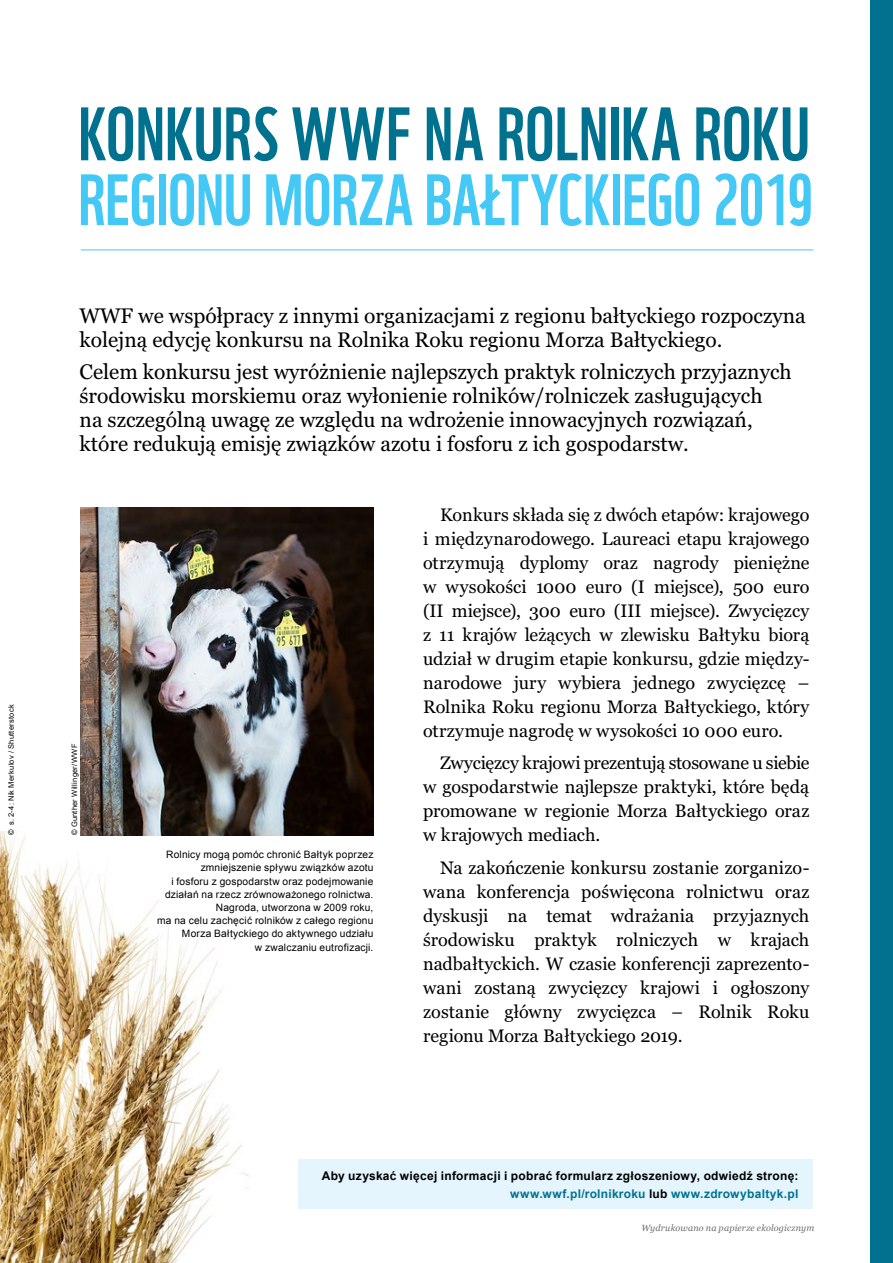
<style>
.page{position:relative;width:893px;height:1263px;background:#fff}
.page>*{position:absolute;margin:0;border:0;box-sizing:border-box;transform-origin:0 0}
.t1{font:73.5px "WWF";letter-spacing:.01em;color:#00728f}
.t2{font:70.5px "WWF";letter-spacing:-.005em;color:#44c8f5}
.t3{font:21px/24px "Georgia";color:#000}
.t4{font:18px/24px "Georgia";color:#000;text-align:justify}
.t5{font:700 12px/18px "Arial";letter-spacing:.025em;color:#000;text-align:right}
.t6{font:10.2px/13.2px "Arial";letter-spacing:.02em;color:#000;text-align:right}
.t7{font:italic 9px "Georgia";letter-spacing:.015em;color:#6d6e71}
.t8{font:7.5px "Arial";letter-spacing:.03em;color:#000}
.s1{color:#00728f}
</style>
<div class="page">
<img style="left:0;top:831px;width:249px;height:432px">
<hr style="left:81px;top:250px;width:732px;height:1px;background:#44c8f5">
<img style="left:80px;top:507px;width:293px;height:328px">
<div style="left:299px;top:1159px;width:514px;height:49px;background:#e4f5fd"></div>
<div style="left:871px;top:0;width:22px;height:1263px;background:#00728f"></div>
<p class="t8" style="left:6px;top:835px;width:132px;rotate:-90deg">© s. 2-4: Nik Merkulov / Shutterstock</p>
<h1 class="t1" style="left:78px;top:76px;width:733px">KONKURS WWF NA ROLNIKA ROKU</h1>
<h2 class="t2" style="left:78px;top:145px;width:736px">REGIONU MORZA BAŁTYCKIEGO 2019</h2>
<p class="t3" style="left:80px;top:304px;width:728px">WWF we współpracy z innymi organizacjami z regionu bałtyckiego rozpoczyna kolejną edycję konkursu na Rolnika Roku regionu Morza Bałtyckiego.</p>
<p class="t3" style="left:80px;top:361px;width:714px">Celem konkursu jest wyróżnienie najlepszych praktyk rolniczych przyjaznych środowisku morskiemu oraz wyłonienie rolników/rolniczek zasługujących<br>na szczególną uwagę ze względu na wdrożenie innowacyjnych rozwiązań, które redukują emisję związków azotu i fosforu z ich gospodarstw.</p>
<p class="t8" style="left:70px;top:835px;width:93px;rotate:-90deg">© Gunther Willinger/WWF</p>
<p class="t6" style="left:157px;top:848px;width:218px">Rolnicy mogą pomóc chronić Bałtyk poprzez zmniejszenie spływu związków azotu<br>i fosforu z gospodarstw oraz podejmowanie działań na rzecz zrównoważonego rolnictwa.<br>Nagroda, utworzona w 2009 roku,<br>ma na celu zachęcić rolników z całego regionu Morza Bałtyckiego do aktywnego udziału<br>w zwalczaniu eutrofizacji.</p>
<p class="t4" style="left:423px;top:503px;width:388px;text-indent:17px">Konkurs składa się z dwóch etapów: krajowego i międzynarodowego. Laureaci etapu krajowego otrzymują dyplomy oraz nagrody pieniężne w wysokości 1000 euro (I miejsce), 500 euro (II miejsce), 300 euro (III miejsce). Zwycięzcy z 11 krajów leżących w zlewisku Bałtyku biorą udział w drugim etapie konkursu, gdzie między&shy;narodowe jury wybiera jednego zwycięzcę – Rolnika Roku regionu Morza Bałtyckiego, który otrzymuje nagrodę w wysokości 10 000 euro.</p>
<p class="t4" style="left:423px;top:751px;width:388px;text-indent:17px">Zwycięzcy krajowi prezentują stosowane u siebie w gospodarstwie najlepsze praktyki, które będą promowane w regionie Morza Bałtyckiego oraz w krajowych mediach.</p>
<p class="t4" style="left:423px;top:856px;width:388px;text-indent:17px">Na zakończenie konkursu zostanie zorganizo&shy;wana konferencja poświęcona rolnictwu oraz dyskusji na temat wdrażania przyjaznych środowisku praktyk rolniczych w krajach nadbałtyckich. W czasie konferencji zaprezento&shy;wani zostaną zwycięzcy krajowi i ogłoszony zostanie główny zwycięzca – Rolnik Roku regionu Morza Bałtyckiego 2019.</p>
<p class="t5" style="left:322px;top:1167px;width:478px">Aby uzyskać więcej informacji i pobrać formularz zgłoszeniowy, odwiedź stronę: <span class="s1">www.wwf.pl/rolnikroku</span> lub <span class="s1">www.zdrowybaltyk.pl</span></p>
<p class="t7" style="left:641px;top:1223px;width:174px">Wydrukowano na papierze ekologicznym</p>
</div>
